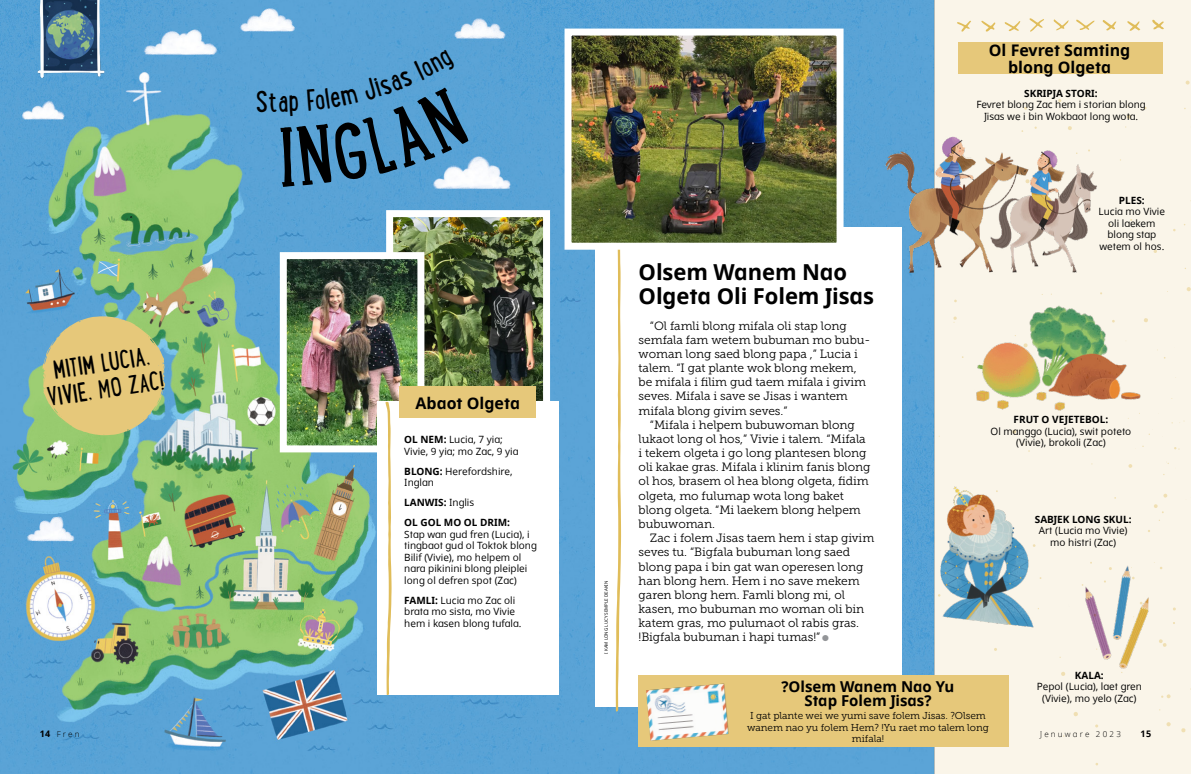
<style>
.page{position:relative;width:1191px;height:774px;background:#fff}
.page>*{position:absolute;margin:0;border:0;box-sizing:border-box;transform-origin:0 0}
.ARTCL_title_Lunchbox{font:32px "Lunch Box";color:#000}
.ARTCL_kicker_LunchBo{font:28px/25.9px "Lunch Box";color:#000;text-align:center}
.TOPIC_title_Museo_22{font:700 22px/24px "Dots Solidlds Lat";letter-spacing:-.005em;color:#000}
.TOPIC_title_Museo_16{font:700 16px/17px "Dots Solidlds Lat";color:#000;text-align:center}
.SIDE_title{font:700 15px/13.7px "Dots Solidlds Lat";color:#000;text-align:center}
.TOPIC-1_para_Museo{font:12px/14.2px "Museo Slablds Lat 300";letter-spacing:-.005em;color:#000}
.TOPIC-1_para_first_M{font:12px/14.2px "Museo Slablds Lat 300";letter-spacing:-.005em;color:#000}
.TOPIC-1_para_first_c{font:10px/11.5px "Dots Solidlds Lat";color:#000;text-align:center}
.TOPIC-1_para_flush_l{font:10px/11.5px "Dots Solidlds Lat";color:#000}
.SIDE_para_first{font:10px/11.5px "Museo Slablds Lat 300";letter-spacing:-.005em;color:#000;text-align:center}
.TOPIC-1_para_flush_l-2{font:700 10px "Dots Solidlds Lat";color:#000}
.t1{font:700 9px "Dots Solidlds Lat";color:#000}
.t2{font:300 8px "Dots Solidlds Lat";letter-spacing:.28em;color:#000}
.FIGimg-CRDT_para{font:4.5px "Dots Solidlds Lat";color:#000}
.s1{font-weight:700}
.s2{font-weight:400}
.s3{font-family:"Ding P Ilds Dpi";font-size:8.5px;color:#939598}
.s4{font-weight:700;font-size:9px}
</style>
<div class="page">
<div style="left:929px;top:0;width:262px;height:774px;background:#faf5e9"></div>
<svg style="left:1128px;top:464px;width:4px;height:4px"></svg>
<svg style="left:1061px;top:672px;width:4px;height:4px"></svg>
<svg style="left:1186px;top:287px;width:5px;height:4px"></svg>
<svg style="left:1161px;top:694px;width:9px;height:4px"></svg>
<svg style="left:1073px;top:712px;width:5px;height:4px"></svg>
<svg style="left:1181px;top:728px;width:4px;height:5px"></svg>
<svg style="left:1127px;top:115px;width:4px;height:4px"></svg>
<svg style="left:1185px;top:81px;width:4px;height:4px"></svg>
<svg style="left:1166px;top:722px;width:4px;height:4px"></svg>
<svg style="left:1153px;top:249px;width:4px;height:4px"></svg>
<svg style="left:1012px;top:430px;width:4px;height:4px"></svg>
<svg style="left:1159px;top:639px;width:7px;height:8px"></svg>
<svg style="left:1068px;top:126px;width:4px;height:4px"></svg>
<svg style="left:1154px;top:493px;width:13px;height:20px"></svg>
<svg style="left:1029px;top:18px;width:15px;height:14px"></svg>
<svg style="left:1076px;top:19px;width:18px;height:11px"></svg>
<svg style="left:1127px;top:21px;width:13px;height:10px"></svg>
<svg style="left:1102px;top:20px;width:14px;height:11px"></svg>
<svg style="left:1152px;top:20px;width:11px;height:10px"></svg>
<svg style="left:1053px;top:19px;width:15px;height:11px"></svg>
<svg style="left:1004px;top:21px;width:16px;height:10px"></svg>
<svg style="left:981px;top:21px;width:14px;height:11px"></svg>
<svg style="left:957px;top:21px;width:14px;height:11px"></svg>
<img style="left:0;top:0;width:938px;height:774px">
<img style="left:877px;top:136px;width:233px;height:143px">
<img style="left:35px;top:0;width:71px;height:78px">
<div style="left:595px;top:228px;width:306px;height:479px;background:#fff"></div>
<svg style="left:615px;top:250px;width:14px;height:461px"></svg>
<img style="left:938px;top:486px;width:98px;height:142px">
<div style="left:638px;top:676px;width:370px;height:71px;background:#e6c87a"></div>
<img style="left:394px;top:218px;width:148px;height:184px">
<div style="left:386px;top:210px;width:164px;height:200px;border:7px solid #fff"></div>
<img style="left:288px;top:260px;width:128px;height:184px">
<div style="left:280px;top:252px;width:144px;height:200px;border:7px solid #fff"></div>
<div style="left:377px;top:402px;width:181px;height:293px;background:#fff"></div>
<svg style="left:385px;top:402px;width:6px;height:293px"></svg>
<img style="left:572px;top:37px;width:263px;height:205px">
<div style="left:564px;top:29px;width:279px;height:221px;border:7px solid #fff"></div>
<img style="left:646px;top:683px;width:83px;height:58px">
<img style="left:1082px;top:562px;width:73px;height:111px">
<img style="left:953px;top:306px;width:213px;height:113px">
<div style="left:958px;top:43px;width:204px;height:31px;background:#e6c87a"></div>
<div style="left:400px;top:387px;width:136px;height:31px;background:#e6c87a"></div>
<svg style="left:43px;top:316px;width:122px;height:119px;background:#cdc382"></svg>
<svg style="left:256px;top:90px;width:11px;height:22px"></svg>
<div style="left:279px;top:50px;width:192px;height:137px;background:#59a3d6"></div>
<p class="ARTCL_kicker_LunchBo" style="left:41px;top:358px;width:119px;rotate:-9deg">MITIM LUCIA,<br>VIVIE, MO ZAC!</p>
<p class="ARTCL_title_Lunchbox" style="left:268px;top:79px;width:12px">t</p>
<p class="TOPIC_title_Museo_16" style="left:415px;top:395px;width:106px">Abaot Olgeta</p>
<p class="TOPIC-1_para_flush_l" style="left:404px;top:434px;width:116px"><span class="s1">OL NEM:</span> Lucia, 7 yia;<br>Vivie, 9 yia; mo Zac, 9 yia</p>
<p class="TOPIC-1_para_flush_l" style="left:404px;top:465px;width:110px"><span class="s1">BLONG:</span> Herefordshire,<br>Inglan</p>
<p class="TOPIC-1_para_flush_l-2" style="left:404px;top:495px;width:71px">LANWIS: <span class="s2">Inglis</span></p>
<p class="TOPIC-1_para_flush_l" style="left:404px;top:517px;width:134px"><span class="s1">OL GOL MO OL DRIM:<br></span>Stap wan gud fren (Lucia), i tingbaot gud ol Toktok blong<br>Bilif (Vivie), mo helpem ol nara pikinini blong pleiplei long ol defren spot (Zac)</p>
<p class="TOPIC-1_para_flush_l" style="left:404px;top:594px;width:119px"><span class="s1">FAMLI:</span> Lucia mo Zac oli brata mo sista, mo Vivie hem i kasen blong tufala.</p>
<p class="FIGimg-CRDT_para" style="left:603px;top:654px;width:75px;rotate:-90deg">I KAM LONG LUCY SEMPLE DEAKIN</p>
<p class="TOPIC_title_Museo_22" style="left:638px;top:260px;width:237px">Olsem Wanem Nao<br>Olgeta Oli Folem Jisas</p>
<p class="TOPIC-1_para_first_M" style="left:638px;top:318px;width:233px;text-indent:11px">“Ol famli blong mifala oli stap long semfala fam wetem bubuman mo bubu&shy;woman long saed blong papa ,” Lucia i talem. “I gat plante wok blong mekem, be mifala i filim gud taem mifala i givim seves. Mifala i save se Jisas i wantem mifala blong givim seves.”</p>
<p class="TOPIC-1_para_Museo" style="left:638px;top:417px;width:233px;text-indent:11px">“Mifala i helpem bubuwoman blong lukaot long ol hos,” Vivie i talem. “Mifala i tekem olgeta i go long plantesen blong oli kakae gras. Mifala i klinim fanis blong ol hos, brasem ol hea blong olgeta, fidim olgeta, mo fulumap wota long baket blong olgeta. “Mi laekem blong helpem bubuwoman.</p>
<p class="TOPIC-1_para_Museo" style="left:638px;top:530px;width:237px;text-indent:11px">Zac i folem Jisas taem hem i stap givim seves tu. “Bigfala bubuman long saed blong papa i bin gat wan operesen long han blong hem. Hem i no save mekem garen blong hem. Famli blong mi, ol kasen, mo bubuman mo woman oli bin katem gras, mo pulumaot ol rabis gras. !Bigfala bubuman i hapi tumas!” <span class="s3">●</span></p>
<p class="TOPIC_title_Museo_16" style="left:989px;top:42px;width:143px">Ol Fevret Samting blong Olgeta</p>
<p class="TOPIC-1_para_first_c" style="left:976px;top:87px;width:171px"><span class="s1">SKRIPJA STORI:<br></span>Fevret blong Zac hem i storian blong<br>Jisas we i bin Wokbaot long wota.</p>
<p class="TOPIC-1_para_first_c" style="left:1098px;top:195px;width:68px"><span class="s1">PLES:<br></span>Lucia mo Vivie oli laekem blong stap wetem ol hos.</p>
<p class="TOPIC-1_para_first_c" style="left:990px;top:414px;width:142px"><span class="s1">FRUT O VEJETEBOL:<br></span>Ol manggo (Lucia), swit poteto (Vivie), brokoli (Zac)</p>
<p class="TOPIC-1_para_first_c" style="left:1034px;top:513px;width:98px"><span class="s1">SABJEK LONG SKUL:<br></span>Art (Lucia mo Vivie) mo histri (Zac)</p>
<p class="TOPIC-1_para_first_c" style="left:1036px;top:669px;width:107px"><span class="s1">KALA:<br></span>Pepol (Lucia), laet gren (Vivie), mo yelo (Zac)</p>
<p class="SIDE_title" style="left:781px;top:680px;width:174px">?Olsem Wanem Nao Yu<br>Stap Folem Jisas?</p>
<p class="SIDE_para_first" style="left:747px;top:710px;width:243px">I gat plante wei we yumi save folem Jisas. ?Olsem wanem nao yu folem Hem? !Yu raet mo talem long mifala!</p>
<p class="t2" style="left:40px;top:728px;width:41px"><span class="s4">14</span> Fren</p>
<p class="t2" style="left:1040px;top:728px;width:82px">Jenuware 2023</p>
<p class="t1" style="left:1140px;top:727px;width:12px">15</p>
</div>
